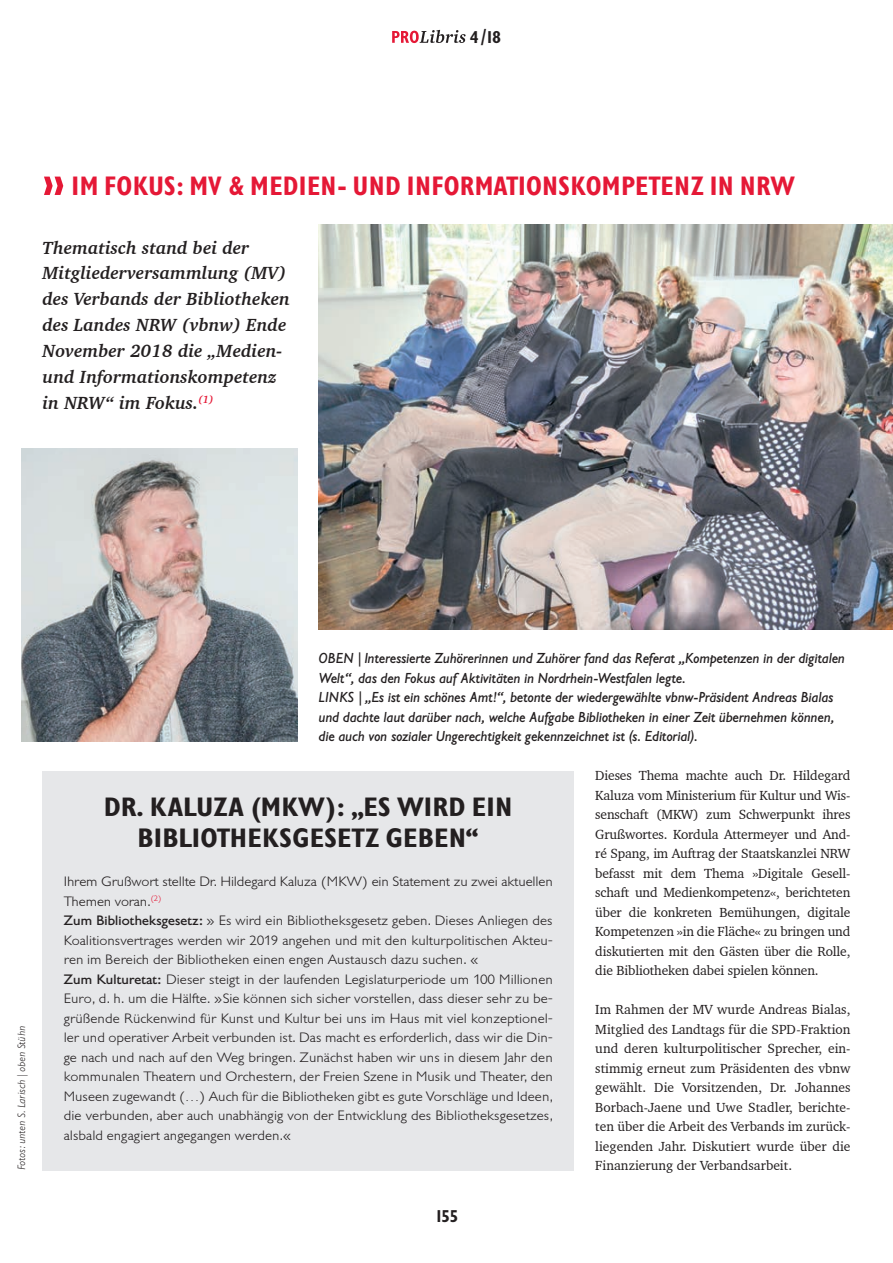
<style>
.page{position:relative;width:893px;height:1263px;background:#fff}
.page>*{position:absolute;margin:0;border:0;box-sizing:border-box;transform-origin:0 0}
.t1{font:700 condensed 26.25px "Gill Sans BQ";letter-spacing:.045em;color:#e51836}
.t2{font:700 condensed 26.25px/31.5px "Gill Sans BQ";letter-spacing:.04em;color:#231f20;text-align:center;scale:1.09 1}
.t3{font:italic 700 18px/26px "Charter BT Pro";color:#231f20}
.t4{font:700 condensed 16.8px "Gill Sans BQ";color:#231f20}
.t5{font:italic 14.25px/19.5px "Gill Sans BQ";color:#231f20}
.t6{font:300 13.5px/19.5px "Gill Sans BQ";color:#231f20;scale:1.09 1}
.t7{font:13.5px/19.5px "Charter BT Pro";letter-spacing:-.01em;color:#231f20;text-align:justify}
.t8{font:italic 300 10.5px "Gill Sans BQ";color:#231f20}
.s1{font-size:50.85px}
.s2{font-weight:400}
</style>
<div class="page">
<img style="left:319px;top:225px;width:574px;height:404px">
<img style="left:21px;top:448px;width:277px;height:293px">
<svg style="left:392px;top:30px;width:74px;height:13px"></svg>
<div style="left:43px;top:771px;width:531px;height:399px;background:#e6e7e9"></div>
<p class="t4" style="left:470px;top:28px;width:32px">4 /18</p>
<h1 class="t1" style="left:43px;top:171px;width:754px"><span class="s1">››</span> IM FOKUS: MV &amp; MEDIEN- UND INFORMATIONSKOMPETENZ IN NRW</h1>
<h2 class="t3" style="left:43px;top:234px;width:249px">Thematisch stand bei der<br>Mitgliederversammlung (MV) des Verbands der Bibliotheken des Landes NRW (vbnw) Ende<br>November 2018 die „Medien&shy;und Informationskompetenz in NRW“ im Fokus.<sup>(1)</sup></h2>
<p class="t8" style="left:16px;top:1170px;width:145px;rotate:-90deg">Fotos: unten S. Larisch | oben Stühn</p>
<p class="t5" style="left:319px;top:649px;width:528px">OBEN | Interessierte Zuhörerinnen und Zuhörer fand das Referat „Kompetenzen in der digitalen Welt“, das den Fokus auf Aktivitäten in Nordrhein-Westfalen legte.<br>LINKS | „Es ist ein schönes Amt!“, betonte der wiedergewählte vbnw-Präsident Andreas Bialas und dachte laut darüber nach, welche Aufgabe Bibliotheken in einer Zeit übernehmen können, die auch von sozialer Ungerechtigkeit gekennzeichnet ist (s. Editorial).</p>
<h1 class="t2" style="left:105px;top:791px;width:375px">DR. KALUZA (MKW): „ES WIRD EIN<br>BIBLIOTHEKSGESETZ GEBEN“</h1>
<p class="t6" style="left:64px;top:872px;width:450px">Ihrem Grußwort stellte Dr. Hildegard Kaluza (MKW) ein Statement zu zwei aktuellen Themen voran.<sup>(2)<br></sup><span class="s2">Zum Bibliotheksgesetz:</span> » Es wird ein Bibliotheksgesetz geben. Dieses Anliegen des Koalitionsvertrages werden wir 2019 angehen und mit den kulturpolitischen Akteu&shy;ren im Bereich der Bibliotheken einen engen Austausch dazu suchen. «<br><span class="s2">Zum Kulturetat:</span> Dieser steigt in der laufenden Legislaturperiode um 100 Millionen Euro, d. h. um die Hälfte. »Sie können sich sicher vorstellen, dass dieser sehr zu be&shy;grüßende Rückenwind für Kunst und Kultur bei uns im Haus mit viel konzeptionel&shy;ler und operativer Arbeit verbunden ist. Das macht es erforderlich, dass wir die Din&shy;ge nach und nach auf den Weg bringen. Zunächst haben wir uns in diesem Jahr den kommunalen Theatern und Orchestern, der Freien Szene in Musik und Theater, den Museen zugewandt (…) Auch für die Bibliotheken gibt es gute Vorschläge und Ideen, die verbunden, aber auch unabhängig von der Entwicklung des Bibliotheksgesetzes, alsbald engagiert angegangen werden.«</p>
<p class="t4" style="left:435px;top:1206px;width:25px">155</p>
<p class="t7" style="left:595px;top:766px;width:257px">Dieses Thema machte auch Dr. Hildegard Kaluza vom Ministerium für Kultur und Wis&shy;senschaft (MKW) zum Schwerpunkt ihres Grußwortes. Kordula Attermeyer und And&shy;ré Spang, im Auftrag der Staatskanzlei NRW befasst mit dem Thema »Digitale Gesell&shy;schaft und Medienkompetenz«, berichteten über die konkreten Bemühungen, digitale Kompetenzen »in die Fläche« zu bringen und diskutierten mit den Gästen über die Rolle, die Bibliotheken dabei spielen können.</p>
<p class="t7" style="left:595px;top:999px;width:257px">Im Rahmen der MV wurde Andreas Bialas, Mitglied des Landtags für die SPD-Fraktion und deren kulturpolitischer Sprecher, ein&shy;stimmig erneut zum Präsidenten des vbnw gewählt. Die Vorsitzenden, Dr. Johannes Borbach-Jaene und Uwe Stadler, berichte&shy;ten über die Arbeit des Verbands im zurück&shy;liegenden Jahr. Diskutiert wurde über die Finanzierung der Verbandsarbeit.</p>
</div>
